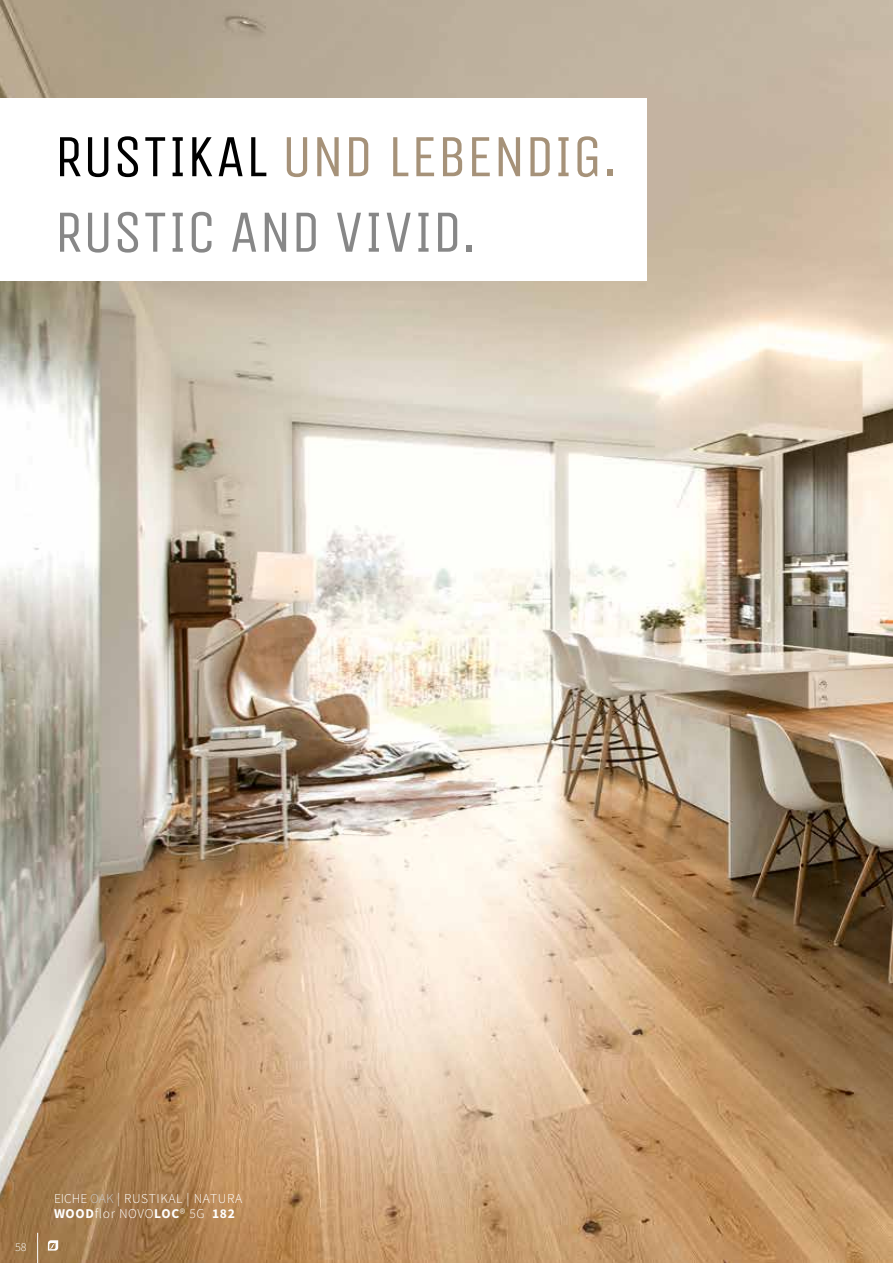
<style>
.page{position:relative;width:893px;height:1263px;background:#fff}
.page>*{position:absolute;margin:0;border:0;box-sizing:border-box;transform-origin:0 0}
.t1{font:60px/75.4px "Unica One";letter-spacing:-.005em;color:#878787}
.t2{font:300 13.5px/15px "Source Sans Pro";letter-spacing:.05em;color:#fff}
.t3{font:300 12px "Source Sans Pro";color:#fdfdfd}
.s1{color:#000}
.s2{color:#a69279}
.s3{color:#c6c6c6}
.s4{font-weight:700}
</style>
<div class="page">
<img style="left:0;top:0;width:893px;height:1263px">
<div style="left:0;top:98px;width:646px;height:183px;background:#fff"></div>
<hr style="left:37px;top:1233px;width:1px;height:30px;background:#fdfdfd">
<svg style="left:48px;top:1240px;width:10px;height:10px"></svg>
<h1 class="t1" style="left:54px;top:119px;width:565px"><span class="s1">RUSTIKAL</span> <span class="s2">UND LEBENDIG.<br></span>RUSTIC AND VIVID.</h1>
<p class="t3" style="left:15px;top:1239px;width:13px">58</p>
<p class="t2" style="left:54px;top:1191px;width:190px">EICHE <span class="s3">OAK</span> | RUSTIKAL | NATURA<br><span class="s4">WOOD</span>flor NOVO<span class="s4">LOC</span>® 5G <span class="s4">182</span></p>
</div>
